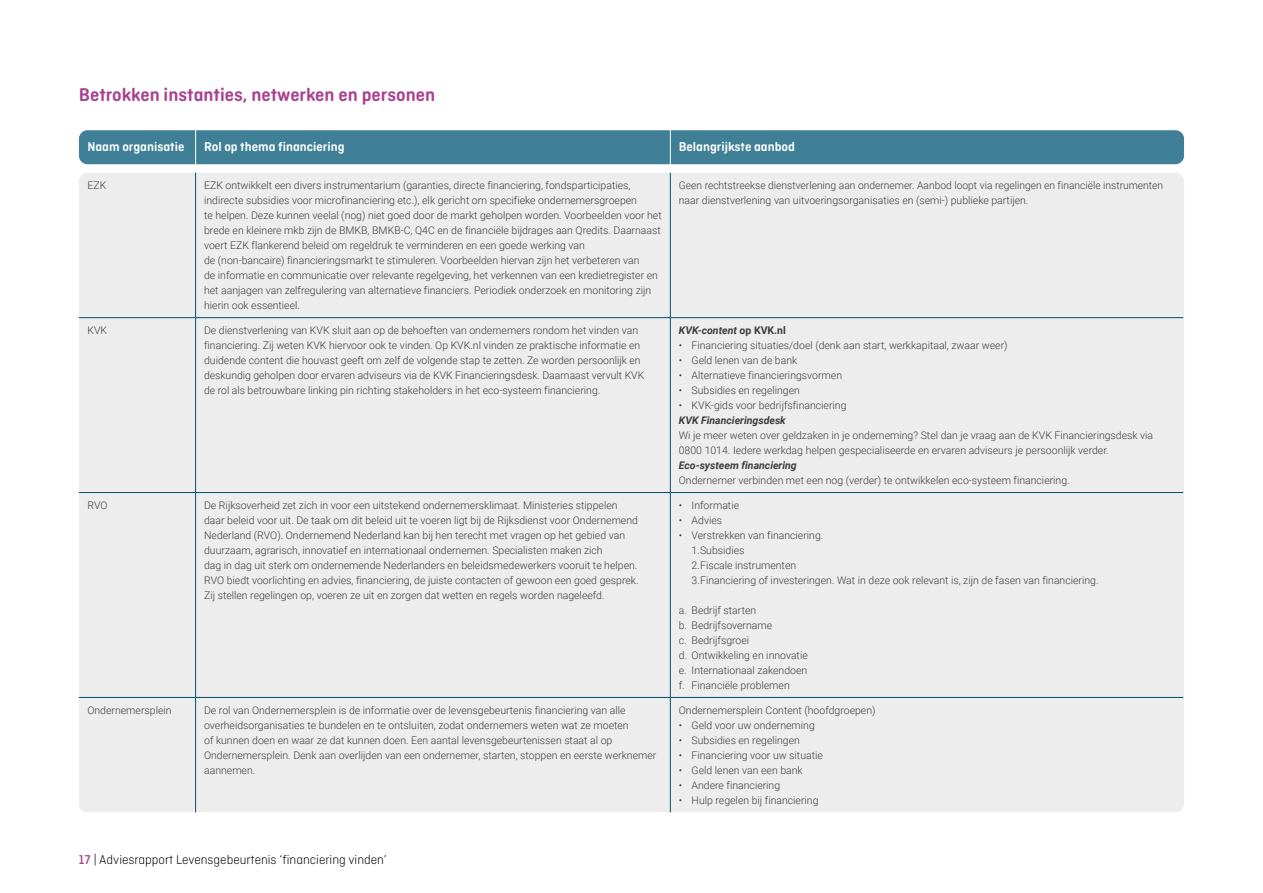
<style>
.page{position:relative;width:1263px;height:893px;background:#fff}
.page>*{position:absolute;margin:0;border:0;box-sizing:border-box;transform-origin:0 0}
._2_Tussenkop{font:600 19.5px "Ciutadella Rounded";color:#a84191}
._9_tabel_header{font:600 13.5px "Ciutadella Rounded";color:#fff}
.t1{font:300 13.5px "Ciutadella Rounded";color:#000}
.Plat{font:300 10.5px/15px "Roboto";color:#3c3c3b}
.Plat-2{font:italic 700 10.5px "Roboto";color:#3c3c3b}
.s1{font-style:normal}
.s2{font-weight:700;font-style:italic}
.s3{font-weight:500;color:#a84191}
</style>
<div class="page">
<div style="left:79px;top:130px;width:1105px;height:34px;background:#3f8097;border-radius:9px"></div>
<div style="left:79px;top:173px;width:1105px;height:639px;background:#ededed;border-radius:9px"></div>
<hr style="left:195px;top:130px;width:1px;height:43px;background:#fff">
<hr style="left:670px;top:130px;width:1px;height:43px;background:#fff">
<hr style="left:195px;top:173px;width:1px;height:144px;background:#00506d">
<hr style="left:670px;top:173px;width:1px;height:144px;background:#00506d">
<hr style="left:79px;top:317px;width:117px;height:1px;background:#00506d">
<hr style="left:196px;top:317px;width:474px;height:1px;background:#00506d">
<hr style="left:195px;top:318px;width:1px;height:174px;background:#00506d">
<hr style="left:670px;top:317px;width:513px;height:1px;background:#00506d">
<hr style="left:670px;top:318px;width:1px;height:174px;background:#00506d">
<hr style="left:79px;top:492px;width:117px;height:1px;background:#00506d">
<hr style="left:196px;top:492px;width:474px;height:1px;background:#00506d">
<hr style="left:195px;top:493px;width:1px;height:204px;background:#00506d">
<hr style="left:670px;top:492px;width:513px;height:1px;background:#00506d">
<hr style="left:670px;top:493px;width:1px;height:204px;background:#00506d">
<hr style="left:79px;top:697px;width:117px;height:1px;background:#00506d">
<hr style="left:196px;top:697px;width:474px;height:1px;background:#00506d">
<hr style="left:195px;top:698px;width:1px;height:114px;background:#00506d">
<hr style="left:670px;top:697px;width:513px;height:1px;background:#00506d">
<hr style="left:670px;top:698px;width:1px;height:114px;background:#00506d">
<h3 class="_2_Tussenkop" style="left:79px;top:84px;width:358px">Betrokken instanties, netwerken en personen</h3>
<p class="_9_tabel_header" style="left:87px;top:139px;width:99px">Naam organisatie</p>
<p class="_9_tabel_header" style="left:204px;top:139px;width:142px">Rol op thema financiering</p>
<p class="_9_tabel_header" style="left:679px;top:139px;width:118px">Belangrijkste aanbod</p>
<p class="Plat" style="left:87px;top:177px;width:20px">EZK</p>
<p class="Plat" style="left:204px;top:177px;width:459px">EZK ontwikkelt een divers instrumentarium (garanties, directe financiering, fondsparticipaties, indirecte subsidies voor microfinanciering etc.), elk gericht om specifieke ondernemersgroepen<br>te helpen. Deze kunnen veelal (nog) niet goed door de markt geholpen worden. Voorbeelden voor het brede en kleinere mkb zijn de BMKB, BMKB-C, Q4C en de financiële bijdrages aan Qredits. Daarnaast voert EZK flankerend beleid om regeldruk te verminderen en een goede werking van<br>de (non-bancaire) financieringsmarkt te stimuleren. Voorbeelden hiervan zijn het verbeteren van<br>de informatie en communicatie over relevante regelgeving, het verkennen van een kredietregister en het aanjagen van zelfregulering van alternatieve financiers. Periodiek onderzoek en monitoring zijn hierin ook essentieel.</p>
<p class="Plat" style="left:679px;top:177px;width:486px">Geen rechtstreekse dienstverlening aan ondernemer. Aanbod loopt via regelingen en financiële instrumenten naar dienstverlening van uitvoeringsorganisaties en (semi-) publieke partijen.</p>
<p class="Plat" style="left:87px;top:322px;width:21px">KVK</p>
<p class="Plat" style="left:204px;top:322px;width:442px">De dienstverlening van KVK sluit aan op de behoeften van ondernemers rondom het vinden van financiering. Zij weten KVK hiervoor ook te vinden. Op KVK.nl vinden ze praktische informatie en duidende content die houvast geeft om zelf de volgende stap te zetten. Ze worden persoonlijk en deskundig geholpen door ervaren adviseurs via de KVK Financieringsdesk. Daarnaast vervult KVK de rol als betrouwbare linking pin richting stakeholders in het eco-systeem financiering.</p>
<p class="Plat-2" style="left:679px;top:323px;width:109px">KVK-content <span class="s1">op KVK.nl</span></p>
<p class="Plat" style="left:679px;top:337px;width:330px">• Financiering situaties/doel (denk aan start, werkkapitaal, zwaar weer)</p>
<p class="Plat" style="left:679px;top:352px;width:120px">• Geld lenen van de bank</p>
<p class="Plat" style="left:679px;top:367px;width:165px">• Alternatieve financieringsvormen</p>
<p class="Plat" style="left:679px;top:382px;width:123px">• Subsidies en regelingen</p>
<p class="Plat" style="left:679px;top:397px;width:169px">• KVK-gids voor bedrijfsfinanciering</p>
<p class="Plat" style="left:679px;top:412px;width:476px"><span class="s2">KVK Financieringsdesk<br></span>Wi je meer weten over geldzaken in je onderneming? Stel dan je vraag aan de KVK Financieringsdesk via 0800 1014. Iedere werkdag helpen gespecialiseerde en ervaren adviseurs je persoonlijk verder.<br><span class="s2">Eco-systeem financiering<br></span>Ondernemer verbinden met een nog (verder) te ontwikkelen eco-systeem financiering.</p>
<p class="Plat" style="left:87px;top:497px;width:22px">RVO</p>
<p class="Plat" style="left:204px;top:497px;width:435px">De Rijksoverheid zet zich in voor een uitstekend ondernemersklimaat. Ministeries stippelen daar beleid voor uit. De taak om dit beleid uit te voeren ligt bij de Rijksdienst voor Ondernemend Nederland (RVO). Ondernemend Nederland kan bij hen terecht met vragen op het gebied van duurzaam, agrarisch, innovatief en internationaal ondernemen. Specialisten maken zich<br>dag in dag uit sterk om ondernemende Nederlanders en beleidsmedewerkers vooruit te helpen.</p>
<p class="Plat" style="left:204px;top:572px;width:436px">RVO biedt voorlichting en advies, financiering, de juiste contacten of gewoon een goed gesprek.<br>Zij stellen regelingen op, voeren ze uit en zorgen dat wetten en regels worden nageleefd.</p>
<p class="Plat" style="left:679px;top:497px;width:62px">• Informatie</p>
<p class="Plat" style="left:679px;top:512px;width:45px">• Advies</p>
<p class="Plat" style="left:679px;top:527px;width:146px">• Verstrekken van financiering.</p>
<p class="Plat" style="left:692px;top:542px;width:54px">1.Subsidies</p>
<p class="Plat" style="left:692px;top:557px;width:106px">2.Fiscale instrumenten</p>
<p class="Plat" style="left:692px;top:572px;width:408px">3.Financiering of investeringen. Wat in deze ook relevant is, zijn de fasen van financiering.</p>
<p class="Plat" style="left:679px;top:602px;width:79px">a. Bedrijf starten</p>
<p class="Plat" style="left:679px;top:617px;width:95px">b. Bedrijfsovername</p>
<p class="Plat" style="left:679px;top:632px;width:72px">c. Bedrijfsgroei</p>
<p class="Plat" style="left:679px;top:647px;width:130px">d. Ontwikkeling en innovatie</p>
<p class="Plat" style="left:679px;top:662px;width:130px">e. Internationaal zakendoen</p>
<p class="Plat" style="left:679px;top:677px;width:112px">f. Financiële problemen</p>
<p class="Plat" style="left:87px;top:702px;width:86px">Ondernemersplein</p>
<p class="Plat" style="left:204px;top:702px;width:454px">De rol van Ondernemersplein is de informatie over de levensgebeurtenis financiering van alle overheidsorganisaties te bundelen en te ontsluiten, zodat ondernemers weten wat ze moeten<br>of kunnen doen en waar ze dat kunnen doen. Een aantal levensgebeurtenissen staat al op Ondernemersplein. Denk aan overlijden van een ondernemer, starten, stoppen en eerste werknemer aannemen.</p>
<p class="Plat" style="left:679px;top:702px;width:198px">Ondernemersplein Content (hoofdgroepen)</p>
<p class="Plat" style="left:679px;top:717px;width:138px">• Geld voor uw onderneming</p>
<p class="Plat" style="left:679px;top:732px;width:123px">• Subsidies en regelingen</p>
<p class="Plat" style="left:679px;top:747px;width:146px">• Financiering voor uw situatie</p>
<p class="Plat" style="left:679px;top:762px;width:125px">• Geld lenen van een bank</p>
<p class="Plat" style="left:679px;top:777px;width:103px">• Andere financiering</p>
<p class="Plat" style="left:679px;top:792px;width:141px">• Hulp regelen bij financiering</p>
<p class="t1" style="left:79px;top:852px;width:309px"><span class="s3">17</span> | Adviesrapport Levensgebeurtenis ‘financiering vinden’</p>
</div>
